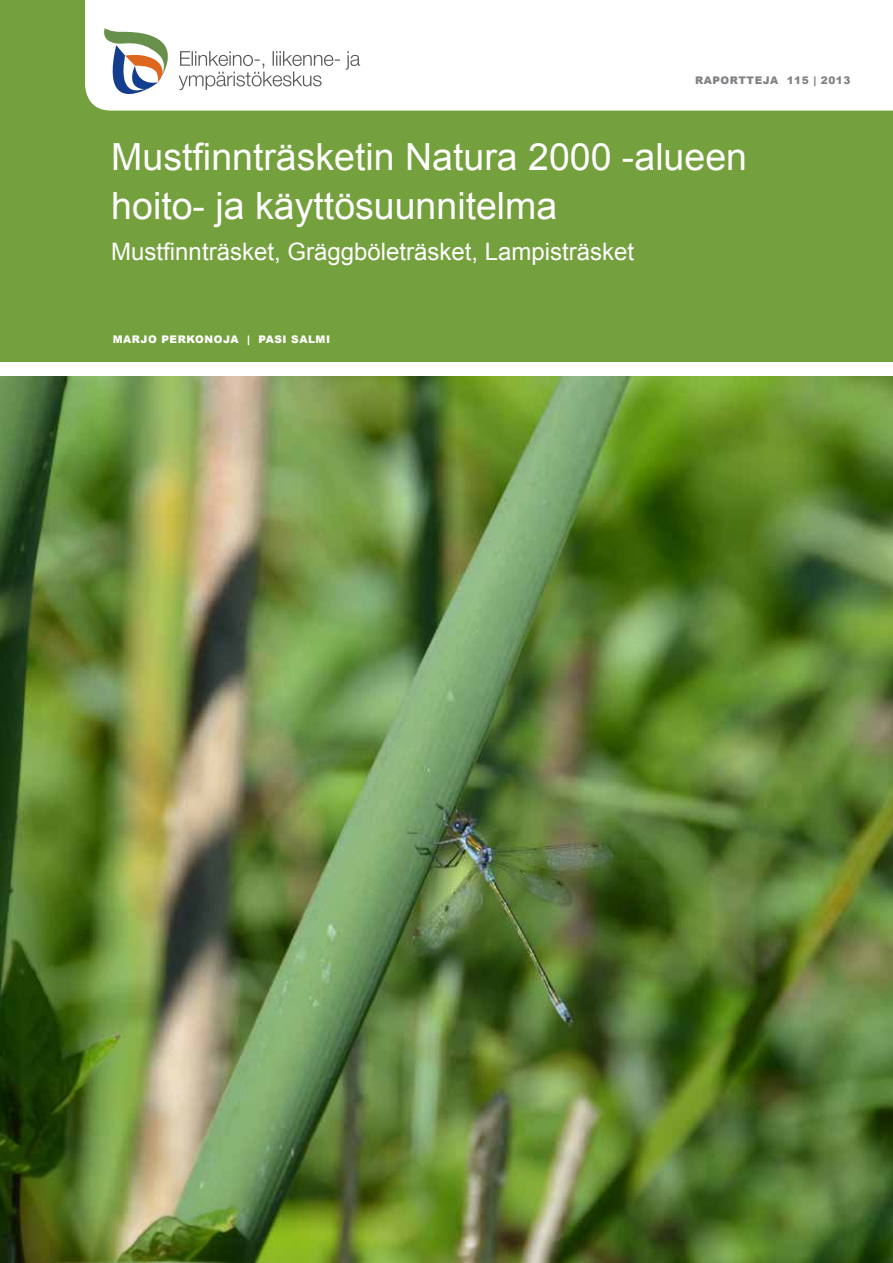
<style>
.page{position:relative;width:893px;height:1263px;background:#fff}
.page>*{position:absolute;margin:0;border:0;box-sizing:border-box;transform-origin:0 0}
.t1{font:37.5px/49.1px "Arial";color:#fff}
.t2{font:24px "Arial";color:#fff}
.t3{font:900 10.5px "Arial";letter-spacing:.05em;color:#fff}
.t4{font:900 10.5px "Arial";letter-spacing:.05em;color:#808285}
</style>
<div class="page">
<div style="left:0;top:0;width:893px;height:361px;background:#74a03e"></div>
<div style="left:85px;top:0;width:808px;height:111px;background:#fff"></div>
<svg style="left:346px;top:51px;width:14px;height:19px"></svg>
<svg style="left:179px;top:51px;width:161px;height:39px;background:#e2e2e2"></svg>
<svg style="left:100px;top:28px;width:70px;height:70px;background:#c0c4bf"></svg>
<img style="left:0;top:376px;width:893px;height:887px">
<p class="t4" style="left:695px;top:73px;width:157px">RAPORTTEJA 115 | 2013</p>
<p class="t1" style="left:111px;top:132px;width:637px">Mustfinnträsketin Natura 2000 -alueen hoito- ja käyttösuunnitelma</p>
<p class="t2" style="left:111px;top:236px;width:524px">Mustfinnträsket, Gräggböleträsket, Lampisträsket</p>
<p class="t3" style="left:113px;top:332px;width:111px">MARJO PE RKONOJA</p>
<p class="t3" style="left:247px;top:332px;width:84px">| PASI SALMI</p>
</div>
